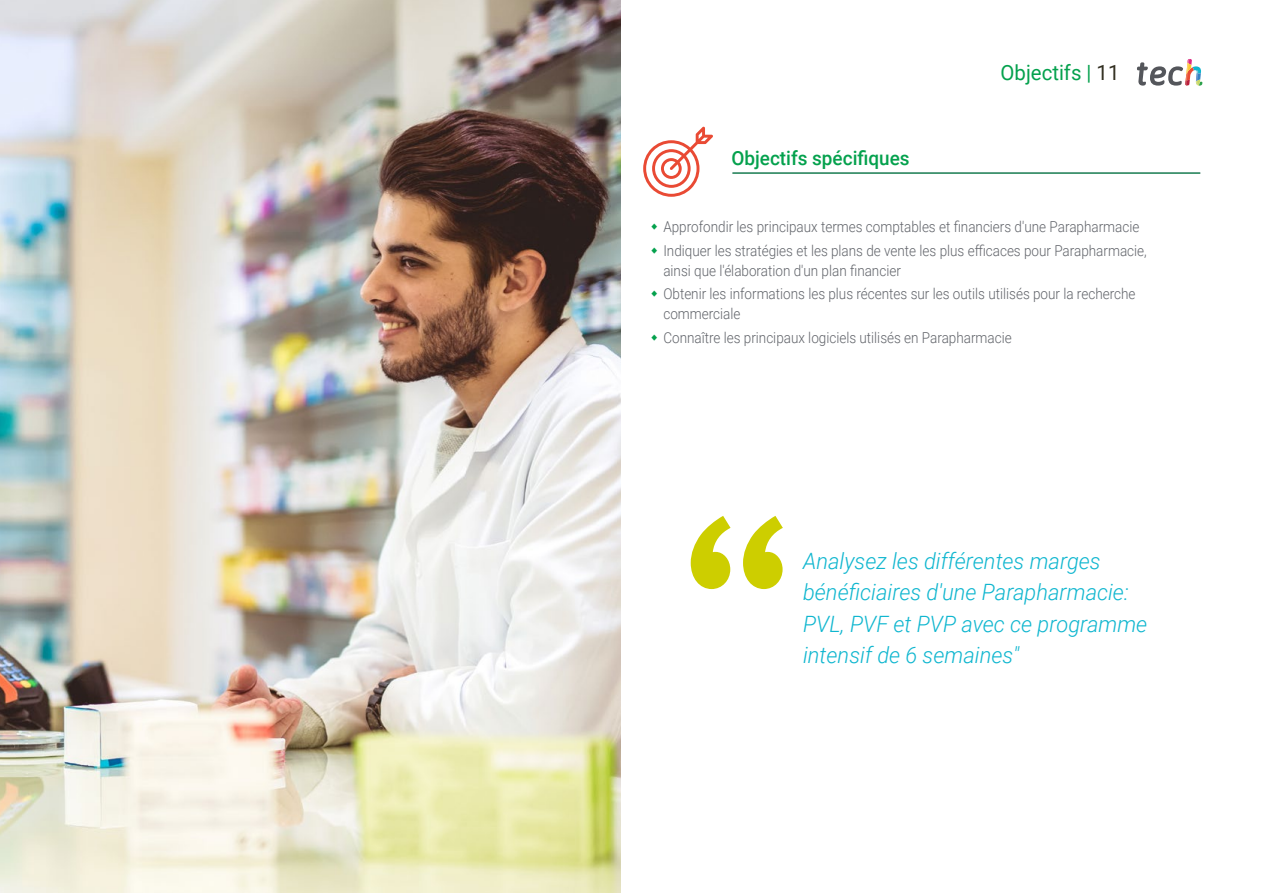
<style>
.page{position:relative;width:1263px;height:893px;background:#fff}
.page>*{position:absolute;margin:0;border:0;box-sizing:border-box;transform-origin:0 0}
.t1{font:italic 300 22.5px/31.5px "Roboto";color:#0fb6cf}
.t2{font:21px "Roboto";color:#04a14d}
.t3{font:500 19.5px "Roboto";color:#04a14d}
.t4{font:300 15px/23.7px "Roboto";color:#61646a;scale:.9 1}
.s1{color:#312e20}
</style>
<div class="page">
<svg style="left:643px;top:127px;width:70px;height:70px"></svg>
<hr style="left:732px;top:173px;width:468px;height:1px;background:#04a14d">
<img style="left:0;top:0;width:621px;height:893px">
<svg style="left:1137px;top:59px;width:65px;height:27px"></svg>
<svg style="left:691px;top:516px;width:92px;height:73px"></svg>
<h3 class="t3" style="left:731px;top:144px;width:180px">Objectifs spécifiques</h3>
<h2 class="t2" style="left:1000px;top:57px;width:120px">Objectifs | <span class="s1">11</span></h2>
<p class="t4" style="left:663px;top:215px;width:539px">Approfondir les principaux termes comptables et financiers d'une Parapharmacie<br>Indiquer les stratégies et les plans de vente les plus efficaces pour Parapharmacie,</p>
<p class="t4" style="left:663px;top:258px;width:526px">ainsi que l'élaboration d'un plan financier<br>Obtenir les informations les plus récentes sur les outils utilisés pour la recherche</p>
<p class="t4" style="left:663px;top:301px;width:389px">commerciale<br>Connaître les principaux logiciels utilisés en Parapharmacie</p>
<h1 class="t1" style="left:803px;top:544px;width:346px">Analysez les différentes marges bénéficiaires d'une Parapharmacie:<br>PVL, PVF et PVP avec ce programme intensif de 6 semaines"</h1>
</div>
